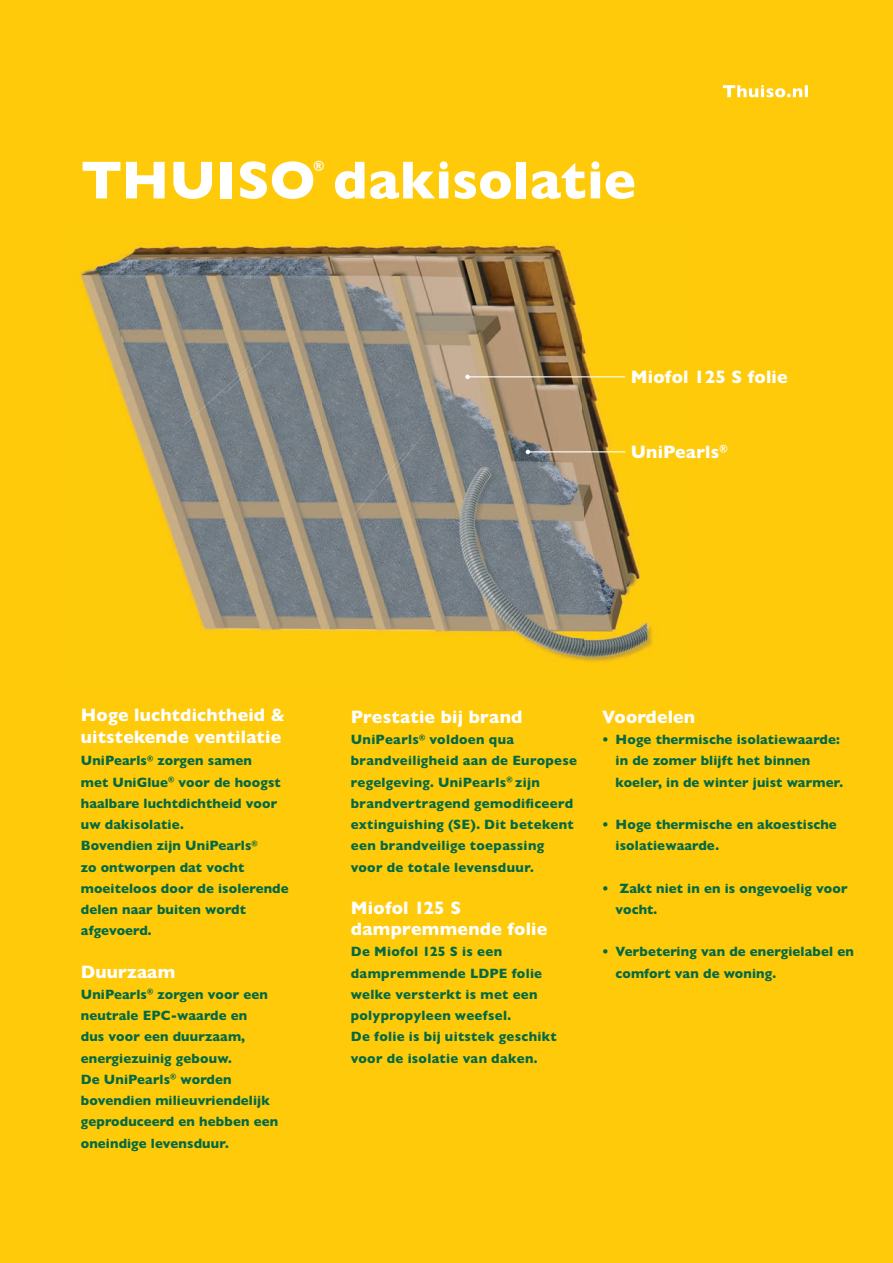
<style>
.page{position:relative;width:893px;height:1263px;background:#feca0a}
.page>*{position:absolute;margin:0;border:0;box-sizing:border-box;transform-origin:0 0}
.t1{font:800 54px "Gill Sans";letter-spacing:.005em;color:#fff}
.t2{font:800 18.15px/21.1px "Gill Sans";letter-spacing:.01em;color:#fff}
.t3{font:800 13.65px/21.3px "Gill Sans";letter-spacing:.01em;color:#056943}
.t4{font:800 13.5px "Gill Sans";color:#fff}
</style>
<div class="page">
<svg style="left:723px;top:85px;width:85px;height:12px"></svg>
<img style="left:75px;top:242px;width:577px;height:420px">
<hr style="left:468px;top:376px;width:157px;height:1px;background:#fff">
<svg style="left:465px;top:375px;width:5px;height:4px"></svg>
<hr style="left:528px;top:451px;width:97px;height:1px;background:#fff">
<svg style="left:526px;top:450px;width:4px;height:4px"></svg>
<p class="t4" style="left:314px;top:157px;width:12px">®</p>
<h1 class="t1" style="left:81px;top:149px;width:557px">THUISO dakisolatie</h1>
<h2 class="t2" style="left:631px;top:366px;width:158px">Miofol 125 S folie</h2>
<h2 class="t2" style="left:631px;top:441px;width:98px">UniPearls<sup>®</sup></h2>
<h2 class="t2" style="left:81px;top:705px;width:206px">Hoge luchtdichtheid &amp; uitstekende ventilatie</h2>
<p class="t3" style="left:81px;top:750px;width:209px">UniPearls<sup>®</sup> zorgen samen<br>met UniGlue<sup>®</sup> voor de hoogst haalbare luchtdichtheid voor uw dakisolatie.<br>Bovendien zijn UniPearls<sup>®<br></sup>zo ontworpen dat vocht moeiteloos door de isolerende delen naar buiten wordt afgevoerd.</p>
<h2 class="t2" style="left:351px;top:706px;width:173px">Prestatie bij brand</h2>
<p class="t3" style="left:351px;top:729px;width:228px">UniPearls<sup>®</sup> voldoen qua brandveiligheid aan de Europese regelgeving. UniPearls<sup>®</sup> zijn brandvertragend gemodificeerd extinguishing (SE). Dit betekent een brandveilige toepassing voor de totale levensduur.</p>
<h2 class="t2" style="left:351px;top:897px;width:198px">Miofol 125 S dampremmende folie</h2>
<p class="t3" style="left:351px;top:941px;width:207px">De Miofol 125 S is een dampremmende LDPE folie welke versterkt is met een polypropyleen weefsel.<br>De folie is bij uitstek geschikt voor de isolatie van daken.</p>
<h2 class="t2" style="left:602px;top:706px;width:95px">Voordelen</h2>
<p class="t3" style="left:616px;top:729px;width:229px;text-indent:-13px">• Hoge thermische isolatiewaarde: in de zomer blijft het binnen koeler, in de winter juist warmer.</p>
<p class="t3" style="left:616px;top:814px;width:223px;text-indent:-13px">• Hoge thermische en akoestische isolatiewaarde.</p>
<p class="t3" style="left:616px;top:877px;width:234px;text-indent:-13px">• Zakt niet in en is ongevoelig voor vocht.</p>
<p class="t3" style="left:602px;top:941px;width:253px">• Verbetering van de energielabel en</p>
<h2 class="t2" style="left:81px;top:961px;width:96px">Duurzaam</h2>
<p class="t3" style="left:616px;top:962px;width:162px">comfort van de woning.</p>
<p class="t3" style="left:81px;top:984px;width:199px">UniPearls<sup>®</sup> zorgen voor een neutrale EPC-waarde en<br>dus voor een duurzaam, energiezuinig gebouw.<br>De UniPearls<sup>®</sup> worden bovendien milieuvriendelijk geproduceerd en hebben een oneindige levensduur.</p>
</div>
